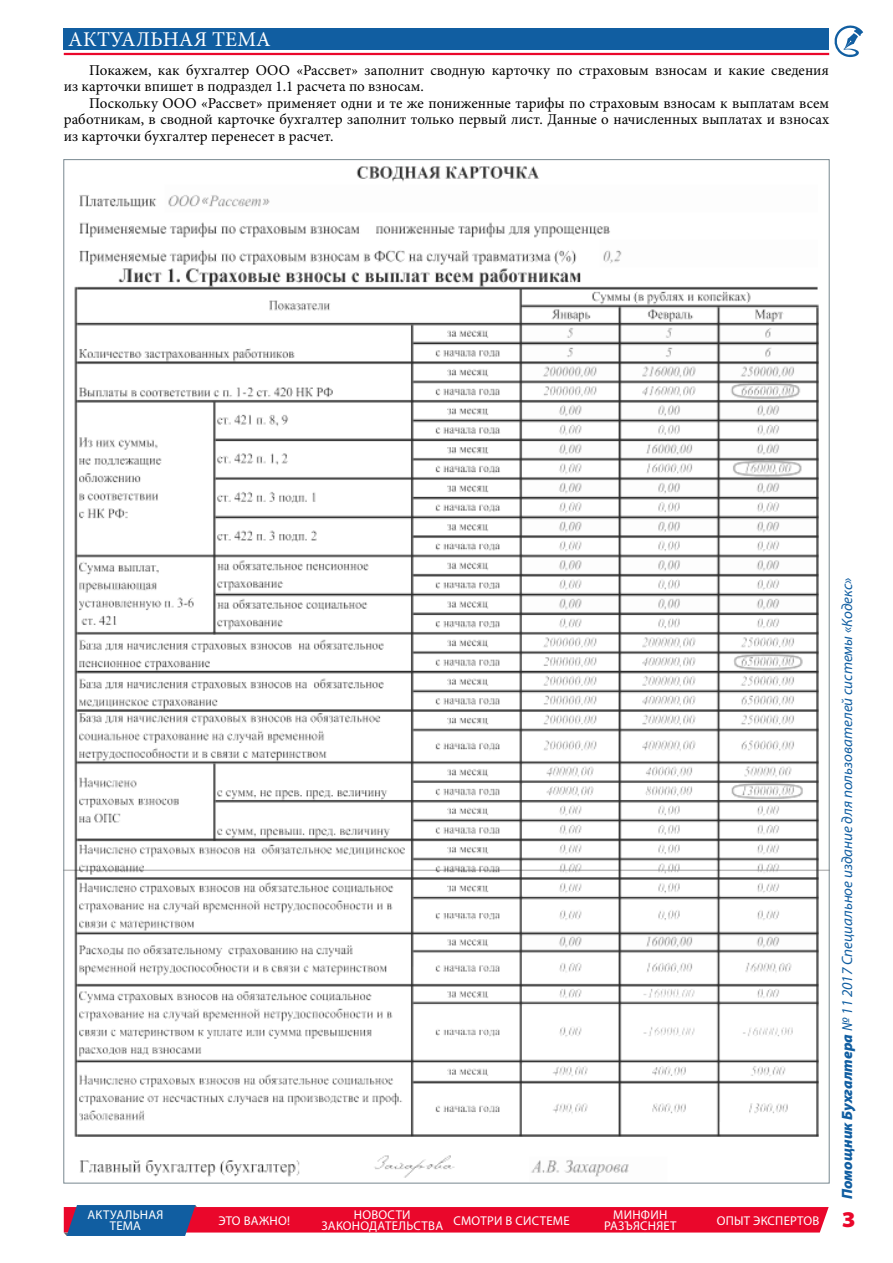
<style>
.page{position:relative;width:893px;height:1263px;background:#fff}
.page>*{position:absolute;margin:0;border:0;box-sizing:border-box;transform-origin:0 0}
.t1{font:900 semi-expanded 22.5px "Myriad Pro";color:#ea072b}
.t2{font:21px "Minion Pro";letter-spacing:.01em;color:#fff}
.t3{font:15px/16.5px "Minion Pro";color:#000}
.t4{font:italic 15px "Myriad Pro";color:#115ea1}
.t5{font:12.75px/10.5px "Myriad Pro";letter-spacing:.105em;color:#fff}
.t6{font:12.75px "Myriad Pro";letter-spacing:.125em;color:#fff}
.t7{font:12.75px "Myriad Pro";letter-spacing:.13em;color:#fff}
.s1{font-weight:900}
</style>
<div class="page">
<svg style="left:834px;top:25px;width:29px;height:32px"></svg>
<div style="left:64px;top:29px;width:765px;height:21px;background:#115ea1"></div>
<hr style="left:64px;top:53px;width:765px;height:2px;background:#ea072b">
<svg style="left:64px;top:1205px;width:765px;height:31px;background:#cb3a5d"></svg>
<img style="left:66px;top:166px;width:761px;height:1012px">
<h2 class="t2" style="left:68px;top:25px;width:204px">АКТУАЛЬНАЯ ТЕМА</h2>
<p class="t3" style="left:64px;top:62px;width:767px;text-indent:26px">Покажем, как бухгалтер ООО «Рассвет» заполнит сводную карточку по страховым взносам и какие сведения из карточки впишет в подраздел 1.1 расчета по взносам.</p>
<p class="t3" style="left:64px;top:95px;width:767px;text-align:justify;text-indent:26px">Поскольку ООО «Рассвет» применяет одни и те же пониженные тарифы по страховым взносам к выплатам всем работникам, в сводной карточке бухгалтер заполнит только первый лист. Данные о начисленных выплатах и взносах из карточки бухгалтер перенесет в расчет.</p>
<p class="t5" style="left:110px;top:1209px;width:55px;text-indent:-22px">Актуальная тема</p>
<p class="t5" style="left:218px;top:1215px;width:73px">это важно!</p>
<p class="t5" style="left:354px;top:1209px;width:58px">но вости</p>
<p class="t5" style="left:321px;top:1220px;width:31px">законо</p>
<p class="t5" style="left:369px;top:1220px;width:94px">дательства смо</p>
<p class="t7" style="left:481px;top:1212px;width:91px">три в системе</p>
<p class="t5" style="left:604px;top:1209px;width:73px;text-align:center">минфин разъясн яет</p>
<p class="t6" style="left:717px;top:1212px;width:104px">опыт экспертов</p>
<p class="t4" style="left:838px;top:1199px;width:623px;rotate:-90deg"><span class="s1">Помощник Бухгалтера</span> № 11 2017 Специальное издание для пользователей системы «Кодекс»</p>
<h1 class="t1" style="left:842px;top:1204px;width:15px">3</h1>
</div>
